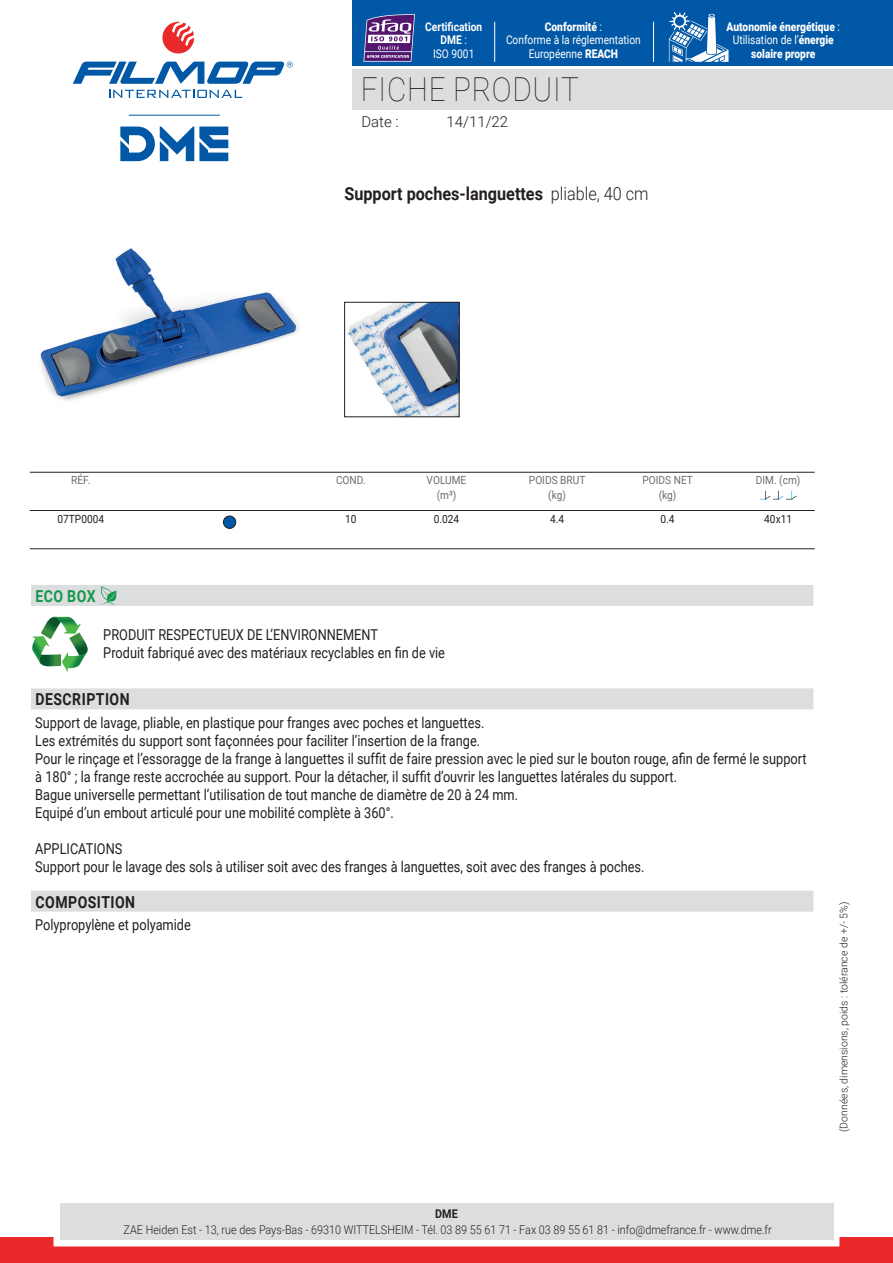
<style>
.page{position:relative;width:893px;height:1263px;background:#fff}
.page>*{position:absolute;margin:0;border:0;box-sizing:border-box;transform-origin:0 0}
.t1{font:100 33px "Roboto";letter-spacing:.025em;color:#231f20;scale:.9 1}
.t2{font:700 18px "Roboto";color:#231f20;scale:.9 1}
.t3{font:700 16.5px "Roboto";letter-spacing:.035em;color:#231f20;scale:.85 1}
.t4{font:700 16.5px "Roboto";letter-spacing:.035em;color:#14984c;scale:.85 1}
.t5{font:15px/18px "Roboto";color:#231f20;scale:.85 1}
.t6{font:300 15px "Roboto";color:#231f20}
.t7{font:300 12px "Roboto";color:#231f20;scale:.9 1}
.t8{font:900 12px/13.5px "Roboto";color:#fff;text-align:center;scale:.85 1}
.t9{font:12px/13.5px "Roboto";color:#fff;text-align:center;scale:.85 1}
.t10{font:700 12px/13.5px "Roboto";color:#fff;text-align:center;scale:.85 1}
.t11{font:700 12px "Roboto";color:#231f20;scale:.9 1}
.t12{font:11.25px/15px "Roboto";color:#6c6d70;text-align:center;scale:.9 1}
.t13{font:11.25px "Roboto";color:#231f20;scale:.9 1}
.t14{font:300 10.5px "Roboto";color:#231f20}
.s1{font-weight:400}
.s2{font-weight:900}
.s3{font-weight:300}
</style>
<div class="page">
<div style="left:353px;top:69px;width:540px;height:40px;background:#dcdddf"></div>
<svg style="left:109px;top:90px;width:133px;height:8px"></svg>
<svg style="left:162px;top:22px;width:32px;height:32px"></svg>
<svg style="left:73px;top:61px;width:220px;height:23px"></svg>
<div style="left:353px;top:0;width:540px;height:66px;background:#0158a6"></div>
<div style="left:0;top:1237px;width:893px;height:26px;background:#e9292a"></div>
<div style="left:54px;top:1197px;width:785px;height:49px;border:12px solid #fff"></div>
<div style="left:60px;top:1203px;width:773px;height:37px;background:#dcdddf"></div>
<svg style="left:120px;top:126px;width:108px;height:35px"></svg>
<hr style="left:129px;top:115px;width:91px;height:1px;background:#0158a6">
<hr style="left:653px;top:22px;width:1px;height:40px;background:#fff">
<hr style="left:494px;top:22px;width:1px;height:40px;background:#fff">
<svg style="left:669px;top:12px;width:59px;height:50px"></svg>
<svg style="left:363px;top:14px;width:52px;height:48px;background:#7a619e"></svg>
<hr style="left:365px;top:51px;width:46px;height:1px;background:#fff">
<img style="left:40px;top:248px;width:259px;height:153px">
<img style="left:348px;top:304px;width:109px;height:111px">
<div style="left:344px;top:302px;width:115px;height:115px;border:1px solid #231f20"></div>
<div style="left:31px;top:585px;width:782px;height:21px;background:#dcdddf"></div>
<svg style="left:100px;top:586px;width:17px;height:19px"></svg>
<svg style="left:32px;top:616px;width:56px;height:56px"></svg>
<div style="left:31px;top:688px;width:782px;height:21px;background:#dcdddf"></div>
<div style="left:31px;top:891px;width:782px;height:21px;background:#dcdddf"></div>
<hr style="left:30px;top:472px;width:785px;height:1px;background:#231f20">
<hr style="left:30px;top:548px;width:785px;height:1px;background:#231f20">
<hr style="left:30px;top:510px;width:785px;height:1px;background:#231f20">
<div style="left:223px;top:516px;width:13px;height:12px;background:#0158a6;border-radius:50%"></div>
<div style="left:223px;top:516px;width:13px;height:12px;border:1px solid #231f20;border-radius:50%"></div>
<svg style="left:760px;top:491px;width:37px;height:9px"></svg>
<p class="t10" style="left:425px;top:19px;width:68px">Certification<br>DME <span class="s1">:<br>ISO 9001</span></p>
<p class="t8" style="left:727px;top:19px;width:135px">Autonomie énergétique <span class="s1">:<br>Utilisation de l’</span>énergie solaire propre</p>
<p class="t9" style="left:506px;top:19px;width:160px"><span class="s2">Conformité</span> :<br>Conforme à la réglementation<br>Européenne <span class="s2">REACH</span></p>
<h1 class="t1" style="left:361px;top:66px;width:244px">FICHE PRODUIT</h1>
<p class="t6" style="left:361px;top:111px;width:39px">Date :</p>
<p class="t6" style="left:446px;top:111px;width:63px">14/11/22</p>
<p class="t2" style="left:344px;top:181px;width:339px">Support poches-languettes <span class="s3">pliable, 40 cm</span></p>
<p class="t12" style="left:71px;top:473px;width:23px">RÉF.</p>
<p class="t13" style="left:58px;top:511px;width:53px">07TP0004</p>
<p class="t4" style="left:36px;top:584px;width:72px">ECO BOX</p>
<p class="t12" style="left:336px;top:473px;width:34px">COND.</p>
<p class="t13" style="left:345px;top:511px;width:14px">10</p>
<p class="t12" style="left:427px;top:473px;width:46px">VOLUME (m³)</p>
<p class="t13" style="left:434px;top:511px;width:30px">0.024</p>
<p class="t12" style="left:529px;top:473px;width:64px">POIDS BRUT (kg)</p>
<p class="t13" style="left:550px;top:511px;width:17px">4.4</p>
<p class="t12" style="left:642px;top:473px;width:57px">POIDS NET (kg)</p>
<p class="t13" style="left:661px;top:511px;width:17px">0.4</p>
<p class="t12" style="left:756px;top:473px;width:51px">DIM. (cm)</p>
<p class="t13" style="left:764px;top:511px;width:32px">40x11</p>
<p class="t5" style="left:103px;top:625px;width:404px">PRODUIT RESPECTUEUX DE L’ENVIRONNEMENT<br>Produit fabriqué avec des matériaux recyclables en fin de vie</p>
<p class="t3" style="left:36px;top:688px;width:112px">DESCRIPTION</p>
<p class="t5" style="left:35px;top:713px;width:909px">Support de lavage, pliable, en plastique pour franges avec poches et languettes.<br>Les extrémités du support sont façonnées pour faciliter l’insertion de la frange.<br>Pour le rinçage et l’essoragge de la frange à languettes il suffit de faire pression avec le pied sur le bouton rouge, afin de fermé le support à 180° ; la frange reste accrochée au support. Pour la détacher, il suffit d’ouvrir les languettes latérales du support.<br>Bague universelle permettant l’utilisation de tout manche de diamètre de 20 à 24 mm.<br>Equipé d’un embout articulé pour une mobilité complète à 360°.</p>
<p class="t5" style="left:35px;top:839px;width:718px">APPLICATIONS<br>Support pour le lavage des sols à utiliser soit avec des franges à languettes, soit avec des franges à poches.</p>
<p class="t3" style="left:36px;top:890px;width:119px">COMPOSITION</p>
<p class="t5" style="left:35px;top:915px;width:185px">Polypropylène et polyamide</p>
<p class="t11" style="left:435px;top:1205px;width:27px">DME</p>
<p class="t7" style="left:124px;top:1222px;width:722px">ZAE Heiden Est - 13, rue des Pays-Bas - 69310 WITTELSHEIM - Tél. 03 89 55 61 71 - Fax 03 89 55 61 81 - info@dmefrance.fr - www.dme.fr</p>
<p class="t14" style="left:836px;top:1132px;width:232px;rotate:-90deg">(Données, dimensions, poids : tolérance de +/- 5%)</p>
</div>
